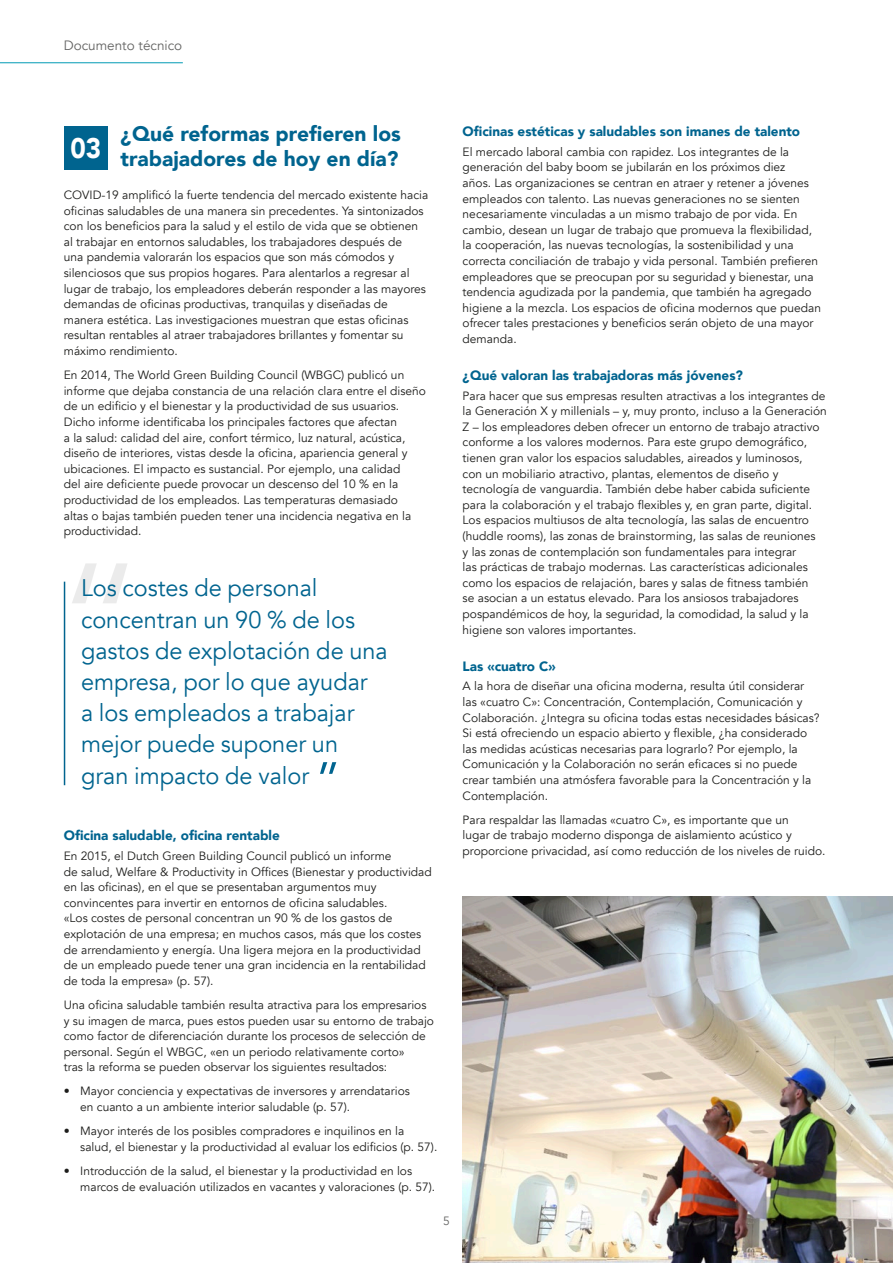
<style>
.page{position:relative;width:893px;height:1263px;background:#fff}
.page>*{position:absolute;margin:0;border:0;box-sizing:border-box;transform-origin:0 0}
.t1{font:900 28.2px "Avenir";color:#fff;scale:.92 1}
.t2{font:24px/31.2px "Avenir";color:#00648f}
.t3{font:900 21px/25.2px "Avenir";color:#00648f}
.t4{font:900 13.5px "Avenir";color:#00648f}
.t5{font:13.5px "Avenir";color:#646463}
.t6{font:12px/15.6px "Avenir";color:#1d1d1b}
.t7{font:12px "Avenir";color:#646463}
</style>
<div class="page">
<svg style="left:72px;top:563px;width:55px;height:40px"></svg>
<svg style="left:320px;top:762px;width:16px;height:12px"></svg>
<div style="left:64px;top:126px;width:44px;height:44px;background:#00648f"></div>
<hr style="left:64px;top:582px;width:1px;height:203px;background:#00648f">
<img style="left:463px;top:897px;width:430px;height:366px">
<hr style="left:0;top:62px;width:183px;height:1px;background:#009ab4">
<p class="t5" style="left:64px;top:38px;width:120px">Documento técnico</p>
<h3 class="t3" style="left:121px;top:121px;width:282px">¿Qué reformas prefieren los trabajadores de hoy en día?</h3>
<p class="t6" style="left:64px;top:187px;width:366px">COVID-19 amplificó la fuerte tendencia del mercado existente hacia oficinas saludables de una manera sin precedentes. Ya sintonizados con los beneficios para la salud y el estilo de vida que se obtienen al trabajar en entornos saludables, los trabajadores después de<br>una pandemia valorarán los espacios que son más cómodos y silenciosos que sus propios hogares. Para alentarlos a regresar al lugar de trabajo, los empleadores deberán responder a las mayores demandas de oficinas productivas, tranquilas y diseñadas de manera estética. Las investigaciones muestran que estas oficinas resultan rentables al atraer trabajadores brillantes y fomentar su máximo rendimiento.</p>
<p class="t6" style="left:64px;top:367px;width:364px">En 2014, The World Green Building Council (WBGC) publicó un informe que dejaba constancia de una relación clara entre el diseño de un edificio y el bienestar y la productividad de sus usuarios.<br>Dicho informe identificaba los principales factores que afectan<br>a la salud: calidad del aire, confort térmico, luz natural, acústica, diseño de interiores, vistas desde la oficina, apariencia general y ubicaciones. El impacto es sustancial. Por ejemplo, una calidad<br>del aire deficiente puede provocar un descenso del 10 % en la productividad de los empleados. Las temperaturas demasiado<br>altas o bajas también pueden tener una incidencia negativa en la productividad.</p>
<h1 class="t1" style="left:70px;top:124px;width:35px">03</h1>
<h2 class="t2" style="left:81px;top:573px;width:308px">Los costes de personal concentran un 90 % de los gastos de explotación de una empresa, por lo que ayudar<br>a los empleados a trabajar mejor puede suponer un gran impacto de valor</h2>
<p class="t4" style="left:64px;top:824px;width:218px">Oficina saludable, oficina rentable</p>
<p class="t6" style="left:64px;top:848px;width:369px">En 2015, el Dutch Green Building Council publicó un informe<br>de salud, Welfare &amp; Productivity in Offices (Bienestar y productividad en las oficinas), en el que se presentaban argumentos muy convincentes para invertir en entornos de oficina saludables.<br>«Los costes de personal concentran un 90 % de los gastos de explotación de una empresa; en muchos casos, más que los costes de arrendamiento y energía. Una ligera mejora en la productividad de un empleado puede tener una gran incidencia en la rentabilidad de toda la empresa» (p. 57).</p>
<p class="t6" style="left:64px;top:997px;width:372px">Una oficina saludable también resulta atractiva para los empresarios y su imagen de marca, pues estos pueden usar su entorno de trabajo como factor de diferenciación durante los procesos de selección de personal. Según el WBGC, «en un periodo relativamente corto»<br>tras la reforma se pueden observar los siguientes resultados:</p>
<p class="t6" style="left:80px;top:1084px;width:331px;text-indent:-16px">• Mayor conciencia y expectativas de inversores y arrendatarios en cuanto a un ambiente interior saludable (p. 57).</p>
<p class="t6" style="left:80px;top:1123px;width:359px;text-indent:-16px">• Mayor interés de los posibles compradores e inquilinos en la salud, el bienestar y la productividad al evaluar los edificios (p. 57).</p>
<p class="t6" style="left:80px;top:1163px;width:357px;text-indent:-16px">• Introducción de la salud, el bienestar y la productividad en los marcos de evaluación utilizados en vacantes y valoraciones (p. 57).</p>
<p class="t7" style="left:443px;top:1213px;width:8px">5</p>
<p class="t4" style="left:463px;top:120px;width:339px">Oficinas estéticas y saludables son imanes de talento</p>
<p class="t6" style="left:463px;top:144px;width:360px">El mercado laboral cambia con rapidez. Los integrantes de la generación del baby boom se jubilarán en los próximos diez<br>años. Las organizaciones se centran en atraer y retener a jóvenes empleados con talento. Las nuevas generaciones no se sienten necesariamente vinculadas a un mismo trabajo de por vida. En cambio, desean un lugar de trabajo que promueva la flexibilidad, la cooperación, las nuevas tecnologías, la sostenibilidad y una correcta conciliación de trabajo y vida personal. También prefieren empleadores que se preocupan por su seguridad y bienestar, una tendencia agudizada por la pandemia, que también ha agregado higiene a la mezcla. Los espacios de oficina modernos que puedan ofrecer tales prestaciones y beneficios serán objeto de una mayor demanda.</p>
<p class="t4" style="left:463px;top:363px;width:282px">¿Qué valoran las trabajadoras más jóvenes?</p>
<p class="t6" style="left:463px;top:388px;width:366px">Para hacer que sus empresas resulten atractivas a los integrantes de la Generación X y millenials – y, muy pronto, incluso a la Generación Z – los empleadores deben ofrecer un entorno de trabajo atractivo conforme a los valores modernos. Para este grupo demográfico, tienen gran valor los espacios saludables, aireados y luminosos,<br>con un mobiliario atractivo, plantas, elementos de diseño y tecnología de vanguardia. También debe haber cabida suficiente para la colaboración y el trabajo flexibles y, en gran parte, digital.<br>Los espacios multiusos de alta tecnología, las salas de encuentro (huddle rooms), las zonas de brainstorming, las salas de reuniones<br>y las zonas de contemplación son fundamentales para integrar<br>las prácticas de trabajo modernas. Las características adicionales como los espacios de relajación, bares y salas de fitness también<br>se asocian a un estatus elevado. Para los ansiosos trabajadores pospandémicos de hoy, la seguridad, la comodidad, la salud y la higiene son valores importantes.</p>
<p class="t4" style="left:463px;top:654px;width:95px">Las «cuatro C»</p>
<p class="t6" style="left:463px;top:679px;width:359px">A la hora de diseñar una oficina moderna, resulta útil considerar las «cuatro C»: Concentración, Contemplación, Comunicación y Colaboración. ¿Integra su oficina todas estas necesidades básicas?<br>Si está ofreciendo un espacio abierto y flexible, ¿ha considerado las medidas acústicas necesarias para lograrlo? Por ejemplo, la Comunicación y la Colaboración no serán eficaces si no puede crear también una atmósfera favorable para la Concentración y la Contemplación.</p>
<p class="t6" style="left:463px;top:812px;width:364px">Para respaldar las llamadas «cuatro C», es importante que un<br>lugar de trabajo moderno disponga de aislamiento acústico y proporcione privacidad, así como reducción de los niveles de ruido.</p>
</div>
